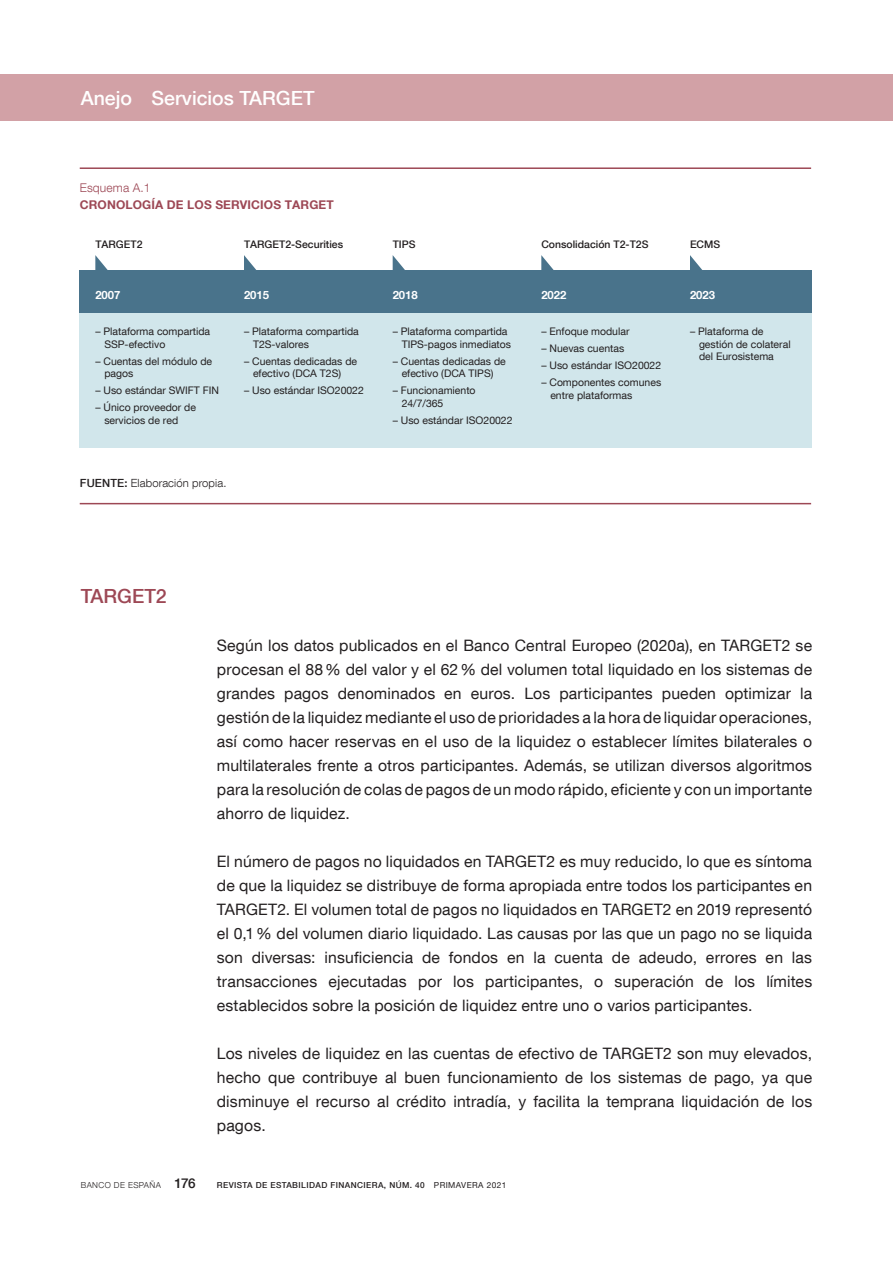
<style>
.page{position:relative;width:893px;height:1263px;background:#fff}
.page>*{position:absolute;margin:0;border:0;box-sizing:border-box;transform-origin:0 0}
.t1{font:500 19.5px "Bd E Neue Helvetica";color:#fff}
.t2{font:500 19.5px "Bd E Neue Helvetica";color:#9d4855}
.t3{font:15.75px/24px "Bd E Neue Helvetica";letter-spacing:.01em;color:#231f20;text-align:justify}
.t4{font:700 12px "Bd E Neue Helvetica";letter-spacing:.01em;color:#9d4855}
.t5{font:300 12px "Bd E Neue Helvetica";letter-spacing:.01em;color:#9d4855}
.t6{font:700 11.4px "Bd E Neue Helvetica";color:#fff}
.t7{font:300 11.25px "Bd E Neue Helvetica";letter-spacing:.01em;color:#231f20}
.t8{font:10.5px/12.6px "Bd E Neue Helvetica";color:#231f20}
.t9{font:500 10.5px "Bd E Neue Helvetica";color:#231f20}
.t10{font:500 8.25px "Bd E Neue Helvetica";letter-spacing:.05em;color:#231f20}
.t11{font:300 8.25px "Bd E Neue Helvetica";letter-spacing:.05em;color:#231f20}
.s1{font-weight:500}
.s2{font-weight:500;font-size:13.5px}
.s3{font-weight:400}
</style>
<div class="page">
<div style="left:0;top:75px;width:893px;height:46px;background:#d2a1a6"></div>
<div style="left:79px;top:305px;width:732px;height:143px;background:#d1e6eb"></div>
<div style="left:79px;top:270px;width:732px;height:42px;background:#49738b"></div>
<hr style="left:80px;top:167px;width:731px;height:2px;background:#9d4855">
<hr style="left:80px;top:503px;width:731px;height:1px;background:#9d4855">
<svg style="left:95px;top:255px;width:13px;height:15px"></svg>
<svg style="left:244px;top:255px;width:12px;height:15px"></svg>
<svg style="left:393px;top:255px;width:12px;height:15px"></svg>
<svg style="left:541px;top:255px;width:13px;height:15px"></svg>
<svg style="left:690px;top:255px;width:12px;height:15px"></svg>
<p class="t1" style="left:81px;top:86px;width:235px">Anejo Servicios TARGET</p>
<p class="t5" style="left:80px;top:180px;width:72px">Esquema A.1</p>
<p class="t4" style="left:80px;top:197px;width:255px">CRONOLOGÍA DE LOS SERVICIOS TARGET</p>
<p class="t9" style="left:95px;top:238px;width:49px">TARGET2</p>
<p class="t9" style="left:244px;top:238px;width:101px">TARGET2-Securities</p>
<p class="t9" style="left:393px;top:238px;width:24px">TIPS</p>
<p class="t9" style="left:541px;top:238px;width:109px">Consolidación T2-T2S</p>
<p class="t9" style="left:690px;top:238px;width:32px">ECMS</p>
<p class="t6" style="left:95px;top:288px;width:27px">2007</p>
<p class="t6" style="left:244px;top:288px;width:27px">2015</p>
<p class="t6" style="left:393px;top:287px;width:27px">2018</p>
<p class="t6" style="left:541px;top:287px;width:27px">2022</p>
<p class="t6" style="left:690px;top:288px;width:27px">2023</p>
<p class="t8" style="left:104px;top:325px;width:107px;text-indent:-9px">– Plataforma compartida<br>SSP-efectivo</p>
<p class="t8" style="left:104px;top:354px;width:109px;text-indent:-9px">– Cuentas del módulo de pagos</p>
<p class="t8" style="left:95px;top:384px;width:125px">– Uso estándar SWIFT FIN</p>
<p class="t8" style="left:104px;top:401px;width:93px;text-indent:-9px">– Único proveedor de servicios de red</p>
<p class="t8" style="left:253px;top:325px;width:107px;text-indent:-9px">– Plataforma compartida<br>T2S-valores</p>
<p class="t8" style="left:253px;top:354px;width:106px;text-indent:-9px">– Cuentas dedicadas de efectivo (DCA T2S)</p>
<p class="t8" style="left:244px;top:384px;width:121px">– Uso estándar ISO20022</p>
<p class="t8" style="left:402px;top:325px;width:111px;text-indent:-9px">– Plataforma compartida<br>TIPS-pagos inmediatos</p>
<p class="t8" style="left:393px;top:354px;width:115px;text-align:center">– Cuentas dedicadas de efectivo (DCA TIPS)</p>
<p class="t8" style="left:402px;top:384px;width:75px;text-indent:-9px">– Funcionamiento<br>24/7/365</p>
<p class="t8" style="left:393px;top:413px;width:121px">– Uso estándar ISO20022</p>
<p class="t8" style="left:541px;top:325px;width:90px">– Enfoque modular</p>
<p class="t8" style="left:541px;top:342px;width:84px">– Nuevas cuentas</p>
<p class="t8" style="left:541px;top:359px;width:121px">– Uso estándar ISO20022</p>
<p class="t8" style="left:550px;top:376px;width:112px;text-indent:-9px">– Componentes comunes entre plataformas</p>
<p class="t8" style="left:699px;top:325px;width:93px;text-indent:-9px">– Plataforma de gestión de colateral del Eurosistema</p>
<p class="t7" style="left:80px;top:476px;width:148px"><span class="s1">FUENTE:</span> Elaboración propia.</p>
<p class="t2" style="left:81px;top:584px;width:87px">TARGET2</p>
<p class="t3" style="left:217px;top:633px;width:597px">Según los datos publicados en el Banco Central Europeo (2020a), en TARGET2 se procesan el 88% del valor y el 62% del volumen total liquidado en los sistemas de grandes pagos denominados en euros. Los participantes pueden optimizar la gestión de la liquidez mediante el uso de prioridades a la hora de liquidar operaciones, así como hacer reservas en el uso de la liquidez o establecer límites bilaterales o multilaterales frente a otros participantes. Además, se utilizan diversos algoritmos para la resolución de colas de pagos de un modo rápido, eficiente y con un importante ahorro de liquidez.</p>
<p class="t3" style="left:217px;top:849px;width:597px">El número de pagos no liquidados en TARGET2 es muy reducido, lo que es síntoma de que la liquidez se distribuye de forma apropiada entre todos los participantes en TARGET2. El volumen total de pagos no liquidados en TARGET2 en 2019 representó el 0,1% del volumen diario liquidado. Las causas por las que un pago no se liquida son diversas: insuficiencia de fondos en la cuenta de adeudo, errores en las transacciones ejecutadas por los participantes, o superación de los límites establecidos sobre la posición de liquidez entre uno o varios participantes.</p>
<p class="t3" style="left:217px;top:1041px;width:597px">Los niveles de liquidez en las cuentas de efectivo de TARGET2 son muy elevados, hecho que contribuye al buen funcionamiento de los sistemas de pago, ya que disminuye el recurso al crédito intradía, y facilita la temprana liquidación de los pagos.</p>
<p class="t11" style="left:81px;top:1180px;width:116px">BANCO DE ESPAÑA <span class="s2">176</span></p>
<p class="t10" style="left:217px;top:1180px;width:291px">REVISTA DE ESTABILIDAD FINANCIERA, NÚM. 40 <span class="s3">PRIMAVERA 2021</span></p>
</div>
